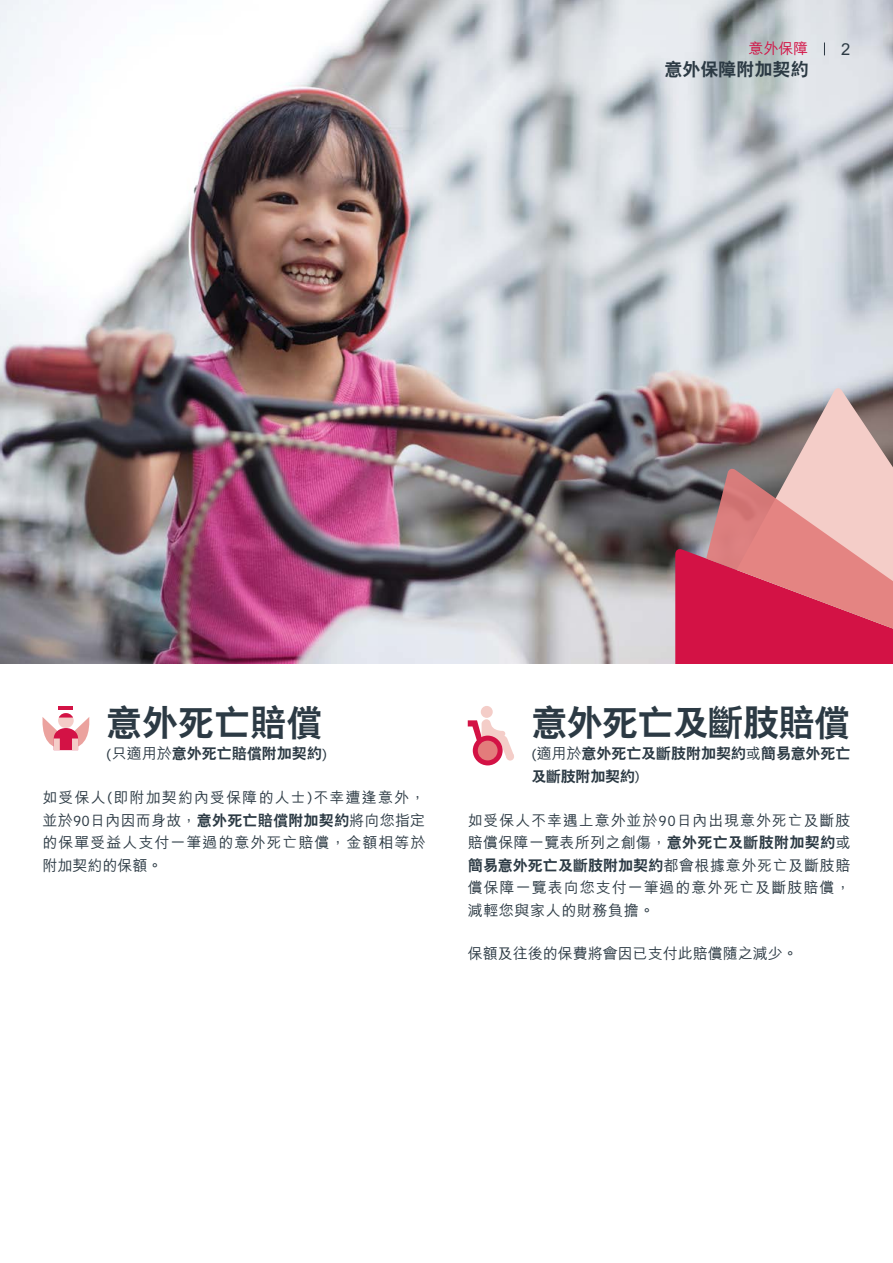
<style>
.page{position:relative;width:893px;height:1263px;background:#fff}
.page>*{position:absolute;margin:0;border:0;box-sizing:border-box;transform-origin:0 0}
.t1{font:800 36px "C Hei 2 HK";letter-spacing:-.02em;color:#2c3a44}
.t2{font:800 18px "C Hei 2 HK";color:#2c3a44}
.t3{font:500 16.5px "M Hei HK";color:#2c3a44}
.t4{font:500 15px/22.5px "M Hei HK";letter-spacing:.06em;color:#2c3a44}
.t5{font:800 15px/22.5px "C Hei 2 HK";color:#2c3a44}
.t6{font:500 15px "M Hei HK";color:#2c3a44}
.t7{font:500 15px "M Hei HK";color:#d31245}
.s1{font-family:"AIA Everest";font-weight:400}
.s2{font-family:"M Hei HK";font-weight:500}
.s3{font-family:"C Hei 2 HK";font-weight:800}
</style>
<div class="page">
<img style="left:0;top:0;width:893px;height:663px">
<svg style="left:675px;top:387px;width:218px;height:276px;background:#c8717e"></svg>
<svg style="left:824px;top:43px;width:1px;height:12px"></svg>
<hr style="left:59px;top:706px;width:14px;height:3px;background:#d31245">
<svg style="left:42px;top:713px;width:47px;height:37px"></svg>
<div style="left:481px;top:706px;width:12px;height:12px;background:#f4cdc8;border-radius:50%"></div>
<svg style="left:468px;top:719px;width:46px;height:46px"></svg>
<p class="t7" style="left:748px;top:38px;width:61px">意外保障</p>
<p class="t3" style="left:841px;top:37px;width:11px">2</p>
<p class="t2" style="left:664px;top:57px;width:145px">意外保障附加契約</p>
<h1 class="t1" style="left:106px;top:699px;width:217px">意外死亡賠償</h1>
<p class="t5" style="left:106px;top:743px;width:222px"><span class="s1">(</span><span class="s2">只適用於</span>意外死亡賠償附加契約<span class="s1">)</span></p>
<p class="t4" style="left:43px;top:785px;width:384px;text-align:justify">如受保人<span class="s1">(</span>即附加契約內受保障的人士<span class="s1">)</span>不幸遭逢意外，並於<span class="s1">90</span>日內因而身故，<span class="s3">意外死亡賠償附加契約</span>將向您指定的保單受益人支付一筆過的意外死亡賠償，金額相等於附加契約的保額。</p>
<h1 class="t1" style="left:531px;top:699px;width:320px">意外死亡及斷肢賠償</h1>
<p class="t5" style="left:531px;top:743px;width:320px"><span class="s1">(</span><span class="s2">適用於</span>意外死亡及斷肢附加契約<span class="s2">或</span>簡易意外死亡及斷肢附加契約<span class="s1">)</span></p>
<p class="t4" style="left:468px;top:808px;width:384px">如受保人不幸遇上意外並於<span class="s1">90</span>日內出現意外死亡及斷肢賠償保障一覽表所列之創傷，<span class="s3">意外死亡及斷肢附加契約</span>或</p>
<p class="t5" style="left:468px;top:854px;width:384px">簡易意外死亡及斷肢附加契約<span class="s2">都會根據意外死亡及斷肢賠</span></p>
<p class="t4" style="left:468px;top:875px;width:384px">償保障一覽表向您支付一筆過的意外死亡及斷肢賠償，減輕您與家人的財務負擔。</p>
<p class="t6" style="left:468px;top:943px;width:331px">保額及往後的保費將會因已支付此賠償隨之減少。</p>
</div>
